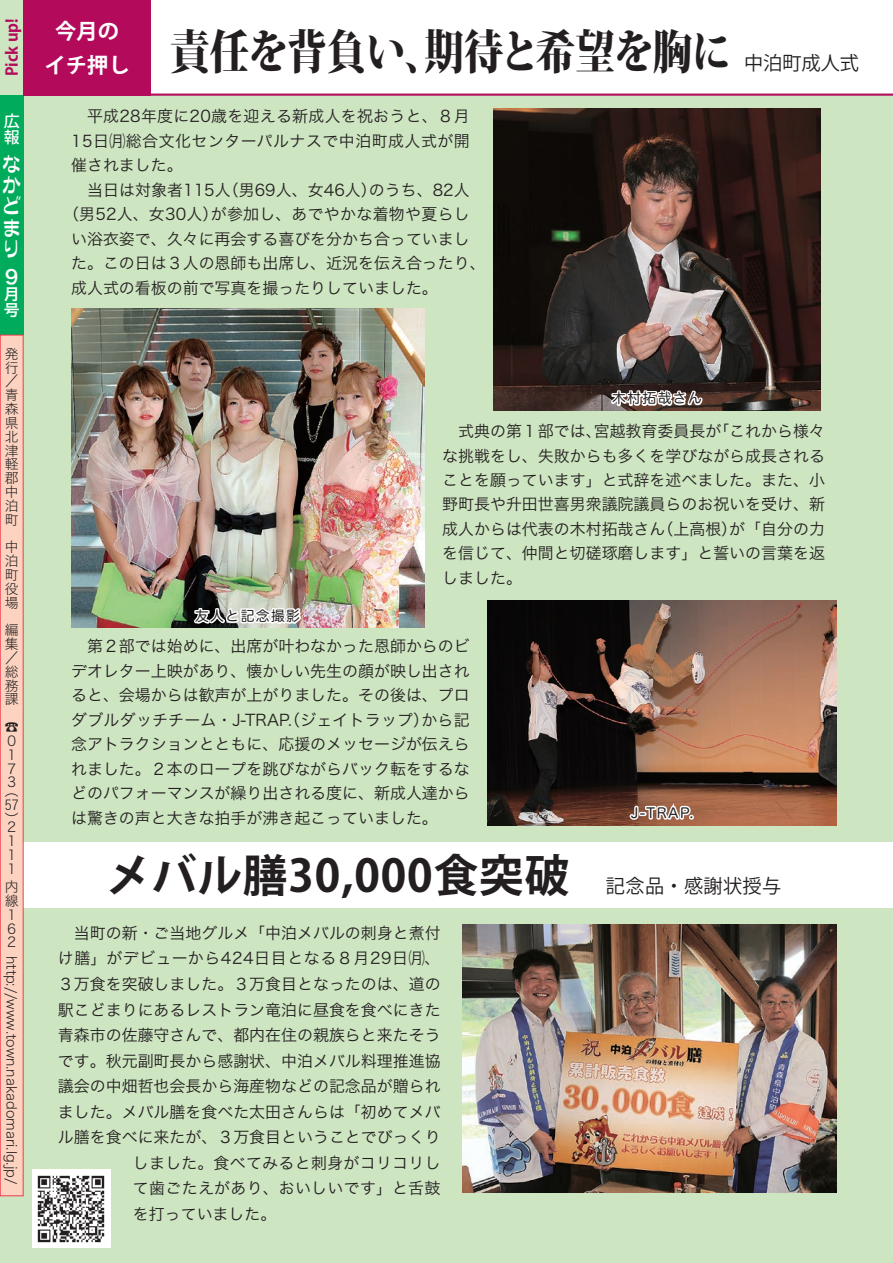
<style>
.page{position:relative;width:893px;height:1263px;background:#cde5c1}
.page>*{position:absolute;margin:0;border:0;box-sizing:border-box;transform-origin:0 0}
.t1{font:800 46.8px "Koz Min Pro";letter-spacing:-.02em;color:#231f20;scale:.85 1}
.t2{font:700 44.7px "Koz Go Pro";letter-spacing:.02em;color:#231f20}
.t3{font:700 21.3px/34px "Koz Go Pro";color:#fff;text-align:center}
.t4{font:21.3px/21.3px "CR Cand G Bouquet";color:#fff;text-align:justify;scale:.95 1}
.t5{font:19.2px "Koz Go Pro";letter-spacing:.02em;color:#231f20}
.t6{font:19.2px "Hira Kaku Pro W6";color:#fff}
.t7{font:15.9px/24.5px "Hira Kaku Pro W3";color:#231f20;text-align:justify}
.t8{font:15.9px "Hira Kaku Pro W3";letter-spacing:.02em;color:#231f20}
.t9{font:15.9px "Hira Kaku Pro W3";letter-spacing:.035em;color:#231f20}
.t10{font:15.9px "Hira Kaku Pro W3";letter-spacing:.03em;color:#231f20}
.t11{font:700 15.9px "Koz Go Pro";color:#b40a5c}
.t12{font:500 15.9px/15.9px "Koz Go Pro";color:#fff}
.t13{font:15.9px/15.9px "Hira Kaku Pro W6";color:#fff}
.t14{font:13.8px/13.8px "Hira Kaku Std N W2";color:#231f20;text-align:justify}
.t15{font:13.8px "Hira Maru Pro W4";letter-spacing:.1em;color:#231f20}
.t16{font:500 13.8px "Koz Go Pro";color:#231f20}
</style>
<div class="page">
<img style="left:462px;top:925px;width:375px;height:268px">
<img style="left:71px;top:308px;width:353px;height:319px">
<img style="left:488px;top:600px;width:349px;height:225px">
<img style="left:493px;top:108px;width:328px;height:302px">
<div style="left:11px;top:842px;width:882px;height:66px;background:#fff"></div>
<img style="left:610px;top:329px;width:94px;height:82px">
<svg style="left:628px;top:797px;width:66px;height:29px;background:#b38a77"></svg>
<img style="left:193px;top:579px;width:111px;height:49px">
<div style="left:0;top:96px;width:23px;height:239px;background:#00ab5b"></div>
<div style="left:0;top:335px;width:23px;height:861px;background:#fcd2c0"></div>
<div style="left:0;top:335px;width:23px;height:861px;border:1px solid #ee3d49"></div>
<div style="left:148px;top:0;width:745px;height:95px;background:#fff"></div>
<hr style="left:146px;top:94px;width:747px;height:2px;background:#b40a5c">
<div style="left:23px;top:0;width:128px;height:96px;background:#b40a5c"></div>
<img style="left:32px;top:1169px;width:79px;height:79px">
<p class="t11" style="left:2px;top:76px;width:59px;rotate:-90deg">Pick up!</p>
<h1 class="t1" style="left:170px;top:17px;width:662px">責任を背負い、期待と希望を胸に</h1>
<h3 class="t3" style="left:45px;top:15px;width:87px">今月のイチ押し</h3>
<p class="t5" style="left:744px;top:51px;width:116px">中泊町成人式</p>
<p class="t12" style="left:4px;top:114px;width:17px">広報</p>
<h3 class="t4" style="left:2px;top:152px;width:22px">なかどまり</h3>
<p class="t6" style="left:2px;top:259px;width:21px">９</p>
<p class="t13" style="left:4px;top:285px;width:17px">月号</p>
<p class="t14" style="left:5px;top:346px;width:15px">発行／青森県北津軽郡中泊町</p>
<p class="t14" style="left:5px;top:540px;width:15px">中泊町役場</p>
<p class="t14" style="left:5px;top:623px;width:15px">編集／総務課</p>
<p class="t16" style="left:5px;top:718px;width:15px">☎</p>
<p class="t14" style="left:5px;top:733px;width:12px;text-align:left">０<br>１<br>７<br>３</p>
<p class="t14" style="left:5px;top:783px;width:15px">（57）</p>
<p class="t14" style="left:5px;top:820px;width:12px;text-align:left">２<br>１<br>１<br>１</p>
<p class="t14" style="left:5px;top:880px;width:15px;text-align:left">内線<br>１<br>６<br>２</p>
<p class="t14" style="left:19px;top:956px;width:231px;rotate:90deg">http://www.town.nakadomari.lg.jp/</p>
<p class="t7" style="left:71px;top:103px;width:400px">　平成28年度に20歳を迎える新成人を祝おうと、８月</p>
<p class="t10" style="left:71px;top:127px;width:400px">15日㈪総合文化センターパルナスで中泊町成人式が開</p>
<p class="t7" style="left:71px;top:152px;width:113px">催されました。</p>
<p class="t7" style="left:71px;top:176px;width:400px">　当日は対象者115人（男69人、女46人）のうち、82人</p>
<p class="t8" style="left:63px;top:200px;width:408px">（男52人、女30人）が参加し、あでやかな着物や夏らし</p>
<p class="t7" style="left:71px;top:225px;width:400px">い浴衣姿で、久々に再会する喜びを分かち合っていまし</p>
<p class="t7" style="left:71px;top:250px;width:416px">た。この日は３人の恩師も出席し、近況を伝え合ったり、</p>
<p class="t7" style="left:71px;top:274px;width:368px">成人式の看板の前で写真を撮ったりしていました。</p>
<p class="t15" style="left:612px;top:386px;width:91px">木村拓哉さん</p>
<p class="t15" style="left:195px;top:604px;width:107px">友人と記念撮影</p>
<p class="t7" style="left:442px;top:418px;width:384px">　式典の第１部では、宮越教育委員長が「これから様々な挑戦をし、失敗からも多くを学びながら成長されることを願っています」と式辞を述べました。また、小野町長や升田世喜男衆議院議員らのお祝いを受け、新成人からは代表の木村拓哉さん（上高根）が「自分の力を信じて、仲間と切磋琢磨します」と誓いの言葉を返しました。</p>
<p class="t7" style="left:71px;top:633px;width:400px">　第２部では始めに、出席が叶わなかった恩師からのビデオレター上映があり、懐かしい先生の顔が映し出されると、会場からは歓声が上がりました。その後は、プロダブルダッチチーム・J-TRAP.（ジェイトラップ）から記念アトラクションとともに、応援のメッセージが伝えられました。２本のロープを跳びながらバック転をするなどのパフォーマンスが繰り出される度に、新成人達からは驚きの声と大きな拍手が沸き起こっていました。</p>
<h2 class="t2" style="left:106px;top:847px;width:465px">メバル膳30,000食突破</h2>
<p class="t7" style="left:58px;top:920px;width:384px">　当町の新・ご当地グルメ「中泊メバルの刺身と煮付</p>
<p class="t9" style="left:58px;top:944px;width:384px">け膳」がデビューから424日目となる８月29日㈪、</p>
<p class="t7" style="left:58px;top:971px;width:384px">３万食を突破しました。３万食目となったのは、道の</p>
<p class="t7" style="left:58px;top:996px;width:384px">駅こどまりにあるレストラン竜泊に昼食を食べにきた</p>
<p class="t7" style="left:58px;top:1022px;width:384px">青森市の佐藤守さんで、都内在住の親族らと来たそう</p>
<p class="t7" style="left:58px;top:1047px;width:384px">です。秋元副町長から感謝状、中泊メバル料理推進協</p>
<p class="t7" style="left:58px;top:1073px;width:384px">議会の中畑哲也会長から海産物などの記念品が贈られ</p>
<p class="t7" style="left:58px;top:1098px;width:384px">ました。メバル膳を食べた太田さんらは「初めてメバ</p>
<p class="t7" style="left:58px;top:1124px;width:384px">ル膳を食べに来たが、３万食目ということでびっくり</p>
<p class="t8" style="left:133px;top:1148px;width:309px">しました。食べてみると刺身がコリコリし</p>
<p class="t8" style="left:133px;top:1174px;width:309px">て歯ごたえがあり、おいしいです」と舌鼓</p>
<p class="t7" style="left:133px;top:1200px;width:145px">を打っていました。</p>
<p class="t15" style="left:631px;top:801px;width:64px">J-TRAP.</p>
<p class="t5" style="left:606px;top:873px;width:177px">記念品・感謝状授与</p>
</div>
